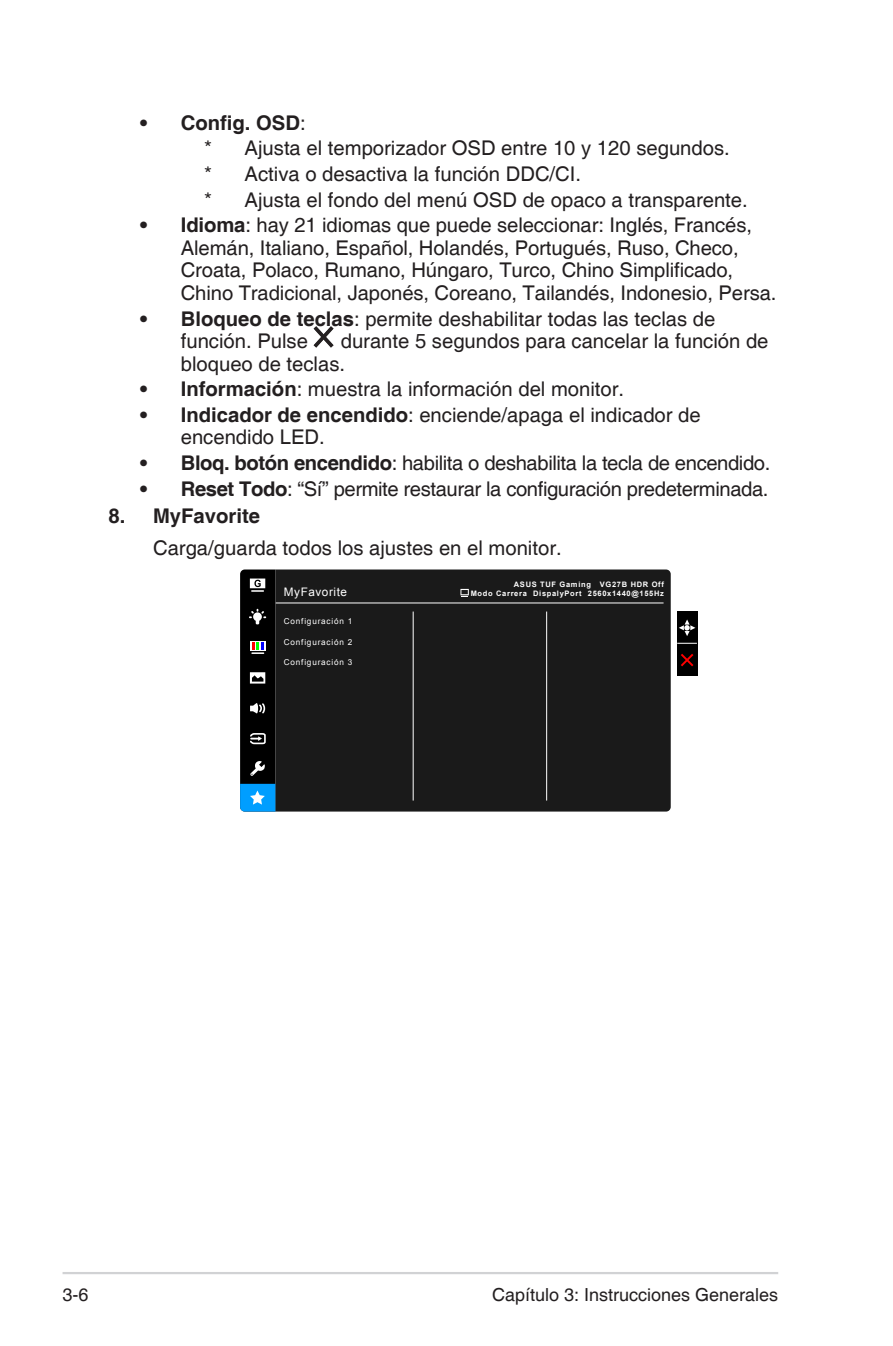
<style>
.page{position:relative;width:893px;height:1346px;background:#fff}
.page>*{position:absolute;margin:0;border:0;box-sizing:border-box;transform-origin:0 0}
.t1{font:20.25px/22.5px "Helvetica";color:#231f20}
.t2{font:20.25px "Helvetica";letter-spacing:-.02em;color:#231f20}
.t3{font:700 20.25px "Helvetica";color:#231f20}
.t4{font:18px "Helvetica";color:#231f20}
.t5{font:11.7px "Arial";letter-spacing:.05em;color:#fff}
.t6{font:8.1px "Arial";letter-spacing:.1em;color:#fff}
.t7{font:700 7.42px/8.8px "Arial";letter-spacing:.09em;color:#fff;text-align:right}
.s1{font-weight:700}
</style>
<div class="page">
<hr style="left:63px;top:1272px;width:715px;height:2px;background:#d1d2d4">
<svg style="left:314px;top:326px;width:20px;height:22px"></svg>
<div style="left:276px;top:569px;width:395px;height:242px;background:#1a1a1a"></div>
<hr style="left:276px;top:602px;width:388px;height:1px;background:#fff">
<hr style="left:413px;top:611px;width:1px;height:189px;background:#fff">
<hr style="left:546px;top:611px;width:1px;height:189px;background:#fff">
<div style="left:677px;top:611px;width:20px;height:64px;background:#000"></div>
<svg style="left:677px;top:643px;width:20px;height:1px"></svg>
<svg style="left:679px;top:619px;width:16px;height:17px"></svg>
<svg style="left:681px;top:654px;width:12px;height:12px"></svg>
<svg style="left:460px;top:589px;width:9px;height:6px"></svg>
<svg style="left:461px;top:590px;width:7px;height:7px"></svg>
<svg style="left:240px;top:569px;width:36px;height:242px;background:#1b2b34"></svg>
<p class="t1" style="left:204px;top:110px;width:545px;line-height:25.7px;text-indent:-64px"><span class="s1">• Config. OSD</span>:<br>* Ajusta el temporizador OSD entre 10 y 120 segundos.<br>* Activa o desactiva la función DDC/CI.<br>* Ajusta el fondo del menú OSD de opaco a transparente.</p>
<p class="t1" style="left:181px;top:215px;width:597px;text-indent:-40px"><span class="s1">• Idioma</span>: hay 21 idiomas que puede seleccionar: Inglés, Francés, Alemán, Italiano, Español, Holandés, Portugués, Ruso, Checo, Croata, Polaco, Rumano, Húngaro, Turco, Chino Simplificado, Chino Tradicional, Japonés, Coreano, Tailandés, Indonesio, Persa.</p>
<p class="t1" style="left:181px;top:308px;width:536px;text-indent:-40px"><span class="s1">• Bloqueo de teclas</span>: permite deshabilitar todas las teclas de función. Pulse</p>
<p class="t1" style="left:181px;top:330px;width:589px;text-indent:160px">durante 5 segundos para cancelar la función de bloqueo de teclas.</p>
<p class="t1" style="left:140px;top:379px;width:485px"><span class="s1">• Información</span>: muestra la información del monitor.</p>
<p class="t1" style="left:181px;top:404px;width:521px;text-indent:-40px"><span class="s1">• Indicador de encendido</span>: enciende/apaga el indicador de encendido LED.</p>
<p class="t2" style="left:140px;top:451px;width:632px"><span class="s1">• Bloq. botón encendido</span>: habilita o deshabilita la tecla de encendido.</p>
<p class="t2" style="left:140px;top:477px;width:630px"><span class="s1">• Reset Todo</span>: “Sí” permite restaurar la configuración predeterminada.</p>
<p class="t3" style="left:108px;top:503px;width:153px">8. MyFavorite</p>
<p class="t1" style="left:153px;top:537px;width:410px">Carga/guarda todos los ajustes en el monitor.</p>
<p class="t7" style="left:471px;top:580px;width:195px">ASUS TUF Gaming VG27B HDR Off<br>Modo Carrera DispalyPort 2560x1440@155Hz</p>
<p class="t6" style="left:284px;top:616px;width:70px">Configuración 1</p>
<p class="t6" style="left:284px;top:637px;width:70px">Configuración 2</p>
<p class="t6" style="left:284px;top:657px;width:70px">Configuración 3</p>
<p class="t5" style="left:284px;top:584px;width:65px">MyFavorite</p>
<p class="t4" style="left:63px;top:1284px;width:28px">3-6</p>
<p class="t4" style="left:492px;top:1284px;width:288px">Capítulo 3: Instrucciones Generales</p>
</div>
